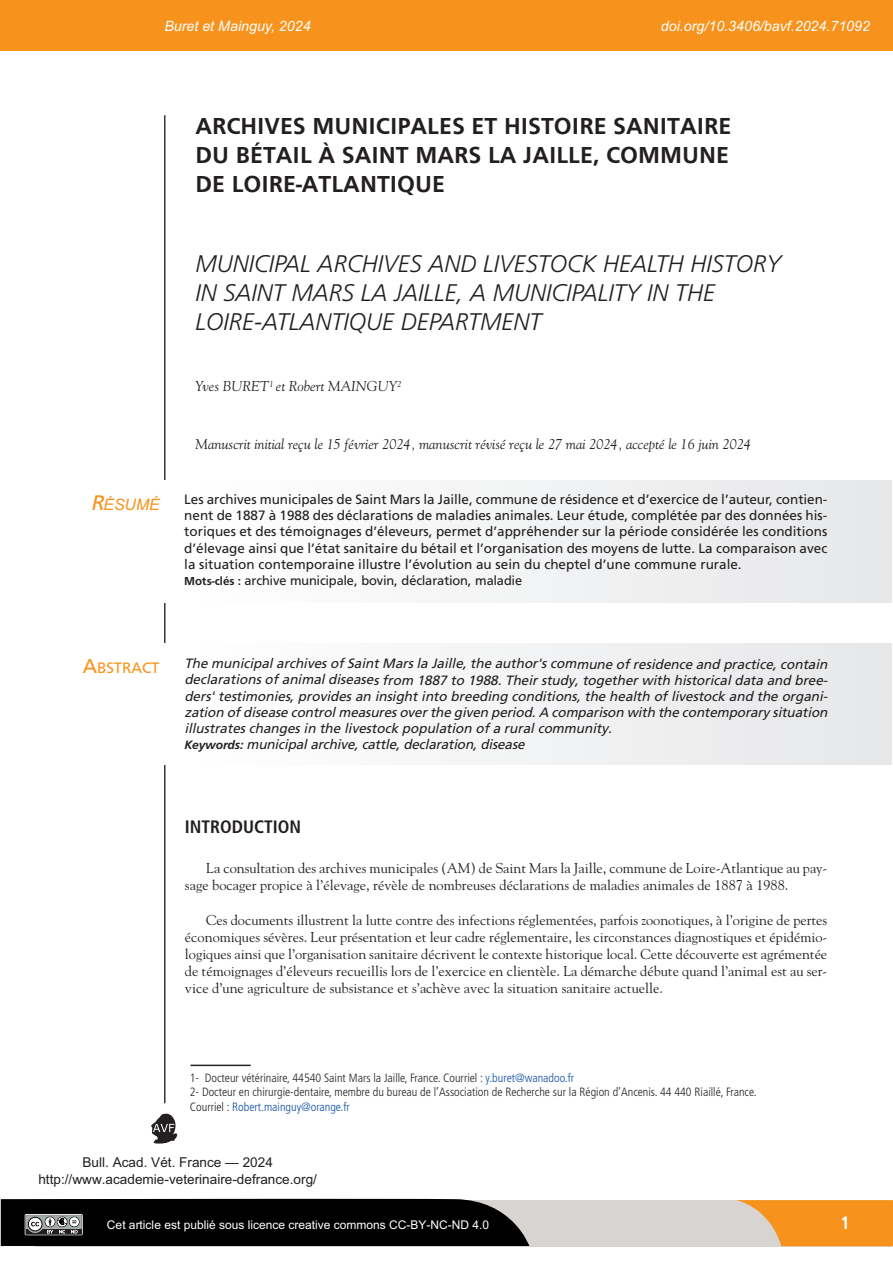
<style>
.page{position:relative;width:893px;height:1263px;background:#fff}
.page>*{position:absolute;margin:0;border:0;box-sizing:border-box;transform-origin:0 0}
.t1{font:italic 300 24px/28.8px "Frutiger CE";color:#231f20}
.t2{font:700 24px/28.8px "Frutiger";color:#231f20;text-align:justify}
.t3{font:700 condensed 18px "Frutiger";color:#231f20}
.t4{font:700 condensed 18px "Frutiger";color:#fff}
.t5{font:15.75px "Frutiger";color:#f7931d}
.t6{font:italic 15.75px "Arial";color:#f7931d}
.t7{font:14.25px/17.1px "Goudy";color:#231f20}
.t8{font:italic 14.25px "Goudy";color:#231f20}
.t9{font:italic 14.25px "Arial";color:#fff}
.t10{font:13.65px/16.4px "Arial";color:#231f20;text-align:center}
.t11{font:13.5px/16.2px "Frutiger";color:#231f20}
.t12{font:italic 13.5px/16.2px "Frutiger FC";color:#231f20}
.t13{font:300 condensed 12px/14.4px "Frutiger";color:#231f20}
.t14{font:12px "Arial";color:#fff}
.s1{font-family:"Frutiger FC";font-size:21px}
.s2{font-weight:700;font-size:12px}
.s3{font-style:inherit}
.s4{font-size:21px}
.s5{font-family:"Frutiger";font-weight:700;font-size:12px}
.s6{color:#0d4da1}
</style>
<div class="page">
<div style="left:35px;top:1199px;width:856px;height:47px;background:#d7d4d2"></div>
<svg style="left:736px;top:1200px;width:157px;height:46px"></svg>
<svg style="left:151px;top:1113px;width:26px;height:31px"></svg>
<div style="left:0;top:0;width:893px;height:51px;background:#f7931d"></div>
<hr style="left:164px;top:115px;width:1px;height:988px;background:#231f20">
<svg style="left:1px;top:1198px;width:528px;height:48px;background:#131313"></svg>
<div style="left:0;top:480px;width:891px;height:123px;background:linear-gradient(to right,#fff,#e7e8e9)"></div>
<div style="left:0;top:644px;width:891px;height:120px;background:linear-gradient(to right,#fff,#e7e8e9)"></div>
<hr style="left:190px;top:1064px;width:61px;height:2px;background:#231f20">
<p class="t9" style="left:164px;top:17px;width:148px">Buret et Mainguy, 2024</p>
<p class="t9" style="left:661px;top:17px;width:211px">doi.org/10.3406/bavf.2024.71092</p>
<h1 class="t2" style="left:195px;top:112px;width:538px">ARCHIVES MUNICIPALES ET HISTOIRE SANITAIRE DU BÉTAIL À SAINT MARS LA JAILLE, COMMUNE DE LOIRE-ATLANTIQUE</h1>
<h1 class="t1" style="left:195px;top:251px;width:587px">MUNICIPAL ARCHIVES AND LIVESTOCK HEALTH HISTORY<br>IN SAINT MARS LA JAILLE, A MUNICIPALITY IN THE<br>LOIRE-ATLANTIQUE DEPARTMENT</h1>
<p class="t8" style="left:195px;top:377px;width:207px">Yves BURET<sup>1</sup> et Robert MAINGUY<sup>2</sup></p>
<p class="t8" style="left:195px;top:436px;width:557px">Manuscrit initial reçu le 15 février 2024, manuscrit révisé reçu le 27 mai 2024, accepté le 16 juin 2024</p>
<p class="t6" style="left:91px;top:495px;width:70px"><span class="s1">R</span>ÉSUMÉ</p>
<p class="t11" style="left:184px;top:492px;width:645px">Les archives municipales de Saint Mars la Jaille, commune de résidence et d’exercice de l’auteur, contien&shy;nent de 1887 à 1988 des déclarations de maladies animales. Leur étude, complétée par des données his&shy;toriques et des témoignages d’éleveurs, permet d’appréhender sur la période considérée les conditions d’élevage ainsi que l’état sanitaire du bétail et l’organisation des moyens de lutte. La comparaison avec la situation contemporaine illustre l’évolution au sein du cheptel d’une commune rurale.<br><span class="s2">Mots-clés :</span> <span class="s3">archive municipale, bovin, déclaration, maladie</span></p>
<p class="t5" style="left:83px;top:658px;width:78px"><span class="s4">A</span>BSTRACT</p>
<p class="t12" style="left:184px;top:655px;width:645px">The municipal archives of Saint Mars la Jaille, the author's commune of residence and practice, contain declarations of animal diseases from 1887 to 1988. Their study, together with historical data and bree&shy;ders' testimonies, provides an insight into breeding conditions, the health of livestock and the organi&shy;zation of disease control measures over the given period. A comparison with the contemporary situation illustrates changes in the livestock population of a rural community.<br><span class="s5">Keywords:</span> municipal archive, cattle, declaration, disease</p>
<p class="t3" style="left:185px;top:819px;width:118px">INTRODUCTION</p>
<p class="t7" style="left:185px;top:860px;width:644px;text-indent:21px">La consultation des archives municipales (AM) de Saint Mars la Jaille, commune de Loire-Atlantique au pay&shy;sage bocager propice à l’élevage, révèle de nombreuses déclarations de maladies animales de 1887 à 1988.</p>
<p class="t7" style="left:185px;top:911px;width:644px;text-align:justify;text-indent:21px">Ces documents illustrent la lutte contre des infections réglementées, parfois zoonotiques, à l’origine de pertes économiques sévères. Leur présentation et leur cadre réglementaire, les circonstances diagnostiques et épidémio&shy;logiques ainsi que l’organisation sanitaire décrivent le contexte historique local. Cette découverte est agrémentée de témoignages d’éleveurs recueillis lors de l’exercice en clientèle. La démarche débute quand l’animal est au ser&shy;vice d’une agriculture de subsistance et s’achève avec la situation sanitaire actuelle.</p>
<p class="t13" style="left:190px;top:1071px;width:568px">1- Docteur vétérinaire, 44540 Saint Mars la Jaille, France. Courriel : <span class="s6">y.buret@wanadoo.fr<br></span>2- Docteur en chirurgie-dentaire, membre du bureau de l’Association de Recherche sur la Région d’Ancenis. 44 440 Riaillé, France.<br>Courriel : <span class="s6">Robert.mainguy@orange.fr</span></p>
<p class="t10" style="left:38px;top:1154px;width:280px">Bull. Acad. Vét. France — 2024 http://www.academie-veterinaire-defrance.org/</p>
<p class="t14" style="left:107px;top:1217px;width:384px">Cet article est publié sous licence creative commons CC-BY-NC-ND 4.0</p>
<p class="t4" style="left:841px;top:1216px;width:11px">1</p>
</div>
